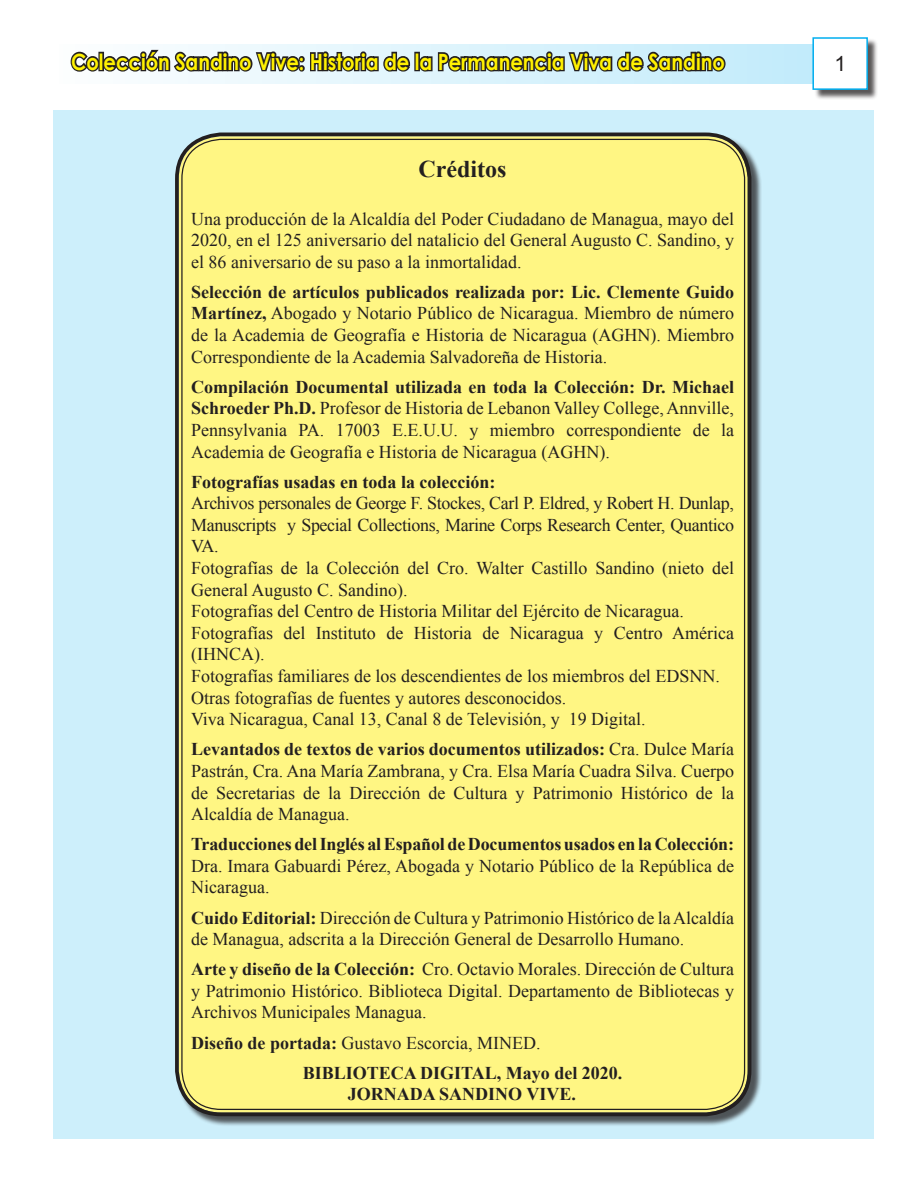
<style>
.page{position:relative;width:918px;height:1188px;background:#fff}
.page>*{position:absolute;margin:0;border:0;box-sizing:border-box;transform-origin:0 0}
.t1{font:700 24px "Times New Roman";color:#231f20}
.t2{font:700 22.35px "Century Gothic";color:#fff101;scale:.87 1}
.t3{font:21px "Arial";color:#231f20}
.t4{font:18px/21.6px "Times New Roman";color:#231f20;text-align:justify}
.t5{font:700 18px/30.2px "Times New Roman";color:#231f20}
.s1{font-weight:700}
.s2{font-weight:400}
</style>
<div class="page">
<div style="left:60px;top:44px;width:763px;height:39px;background:linear-gradient(to right,#fdfefe,#c1ebfb)"></div>
<div style="left:53px;top:110px;width:821px;height:1029px;background:#cdeffb"></div>
<div style="left:814px;top:39px;width:65px;height:62px;background:#231f20;opacity:.75"></div>
<div style="left:812px;top:37px;width:56px;height:53px;background:#fff;border:2px solid #00aeef"></div>
<svg style="left:68px;top:48px;width:660px;height:27px;background:#858d92"></svg>
<div style="left:176px;top:134px;width:586px;height:993px;background:#231f20;opacity:.75"></div>
<div style="left:179px;top:136px;width:569px;height:977px;background:#fff683;border-radius:43px"></div>
<div style="left:175px;top:133px;width:576px;height:983px;border:4px solid #231f20;border-radius:44px"></div>
<p class="t2" style="left:71px;top:45px;width:753px">Colección Sandino Vive: Historia de la Permanencia Viva de Sandino</p>
<p class="t3" style="left:834px;top:49px;width:13px">1</p>
<h1 class="t1" style="left:419px;top:152px;width:89px">Créditos</h1>
<p class="t4" style="left:191px;top:207px;width:545px">Una producción de la Alcaldía del Poder Ciudadano de Managua, mayo del 2020, en el 125 aniversario del natalicio del General Augusto C. Sandino, y el 86 aniversario de su paso a la inmortalidad.</p>
<p class="t4" style="left:191px;top:280px;width:545px"><span class="s1">Selección de artículos publicados realizada por: Lic. Clemente Guido Martínez,</span> Abogado y Notario Público de Nicaragua. Miembro de número de la Academia de Geografía e Historia de Nicaragua (AGHN). Miembro Correspondiente de la Academia Salvadoreña de Historia.</p>
<p class="t4" style="left:191px;top:375px;width:545px"><span class="s1">Compilación Documental utilizada en toda la Colección: Dr. Michael Schroeder Ph.D.</span> Profesor de Historia de Lebanon Valley College, Annville, Pennsylvania PA. 17003 E.E.U.U. y miembro correspondiente de la Academia de Geografía e Historia de Nicaragua (AGHN).</p>
<p class="t5" style="left:191px;top:466px;width:306px">Fotografías usadas en toda la colección:</p>
<p class="t4" style="left:191px;top:492px;width:545px;text-align:left">Archivos personales de George F. Stockes, Carl P. Eldred, y Robert H. Dunlap, Manuscripts y Special Collections, Marine Corps Research Center, Quantico VA.<br>Fotografías de la Colección del Cro. Walter Castillo Sandino (nieto del General Augusto C. Sandino).<br>Fotografías del Centro de Historia Militar del Ejército de Nicaragua.<br>Fotografías del Instituto de Historia de Nicaragua y Centro América (IHNCA).<br>Fotografías familiares de los descendientes de los miembros del EDSNN.<br>Otras fotografías de fuentes y autores desconocidos.<br>Viva Nicaragua, Canal 13, Canal 8 de Televisión, y 19 Digital.</p>
<p class="t4" style="left:191px;top:738px;width:545px"><span class="s1">Levantados de textos de varios documentos utilizados:</span> Cra. Dulce María Pastrán, Cra. Ana María Zambrana, y Cra. Elsa María Cuadra Silva. Cuerpo de Secretarias de la Dirección de Cultura y Patrimonio Histórico de la Alcaldía de Managua.</p>
<p class="t5" style="left:191px;top:829px;width:544px">Traducciones del Inglés al Español de Documentos usados en la Colección:</p>
<p class="t4" style="left:191px;top:854px;width:545px">Dra. Imara Gabuardi Pérez, Abogada y Notario Público de la República de<br>Nicaragua.</p>
<p class="t4" style="left:191px;top:906px;width:545px"><span class="s1">Cuido Editorial:</span> Dirección de Cultura y Patrimonio Histórico de la Alcaldía de Managua, adscrita a la Dirección General de Desarrollo Humano.</p>
<p class="t4" style="left:191px;top:958px;width:545px"><span class="s1">Arte y diseño de la Colección:</span> Cro. Octavio Morales. Dirección de Cultura y Patrimonio Histórico. Biblioteca Digital. Departamento de Bibliotecas y Archivos Municipales Managua.</p>
<p class="t5" style="left:303px;top:1027px;width:321px;text-indent:-112px">Diseño de portada: <span class="s2">Gustavo Escorcia, MINED.<br></span>BIBLIOTECA DIGITAL, Mayo del 2020.</p>
<p class="t5" style="left:348px;top:1079px;width:230px">JORNADA SANDINO VIVE.</p>
</div>
